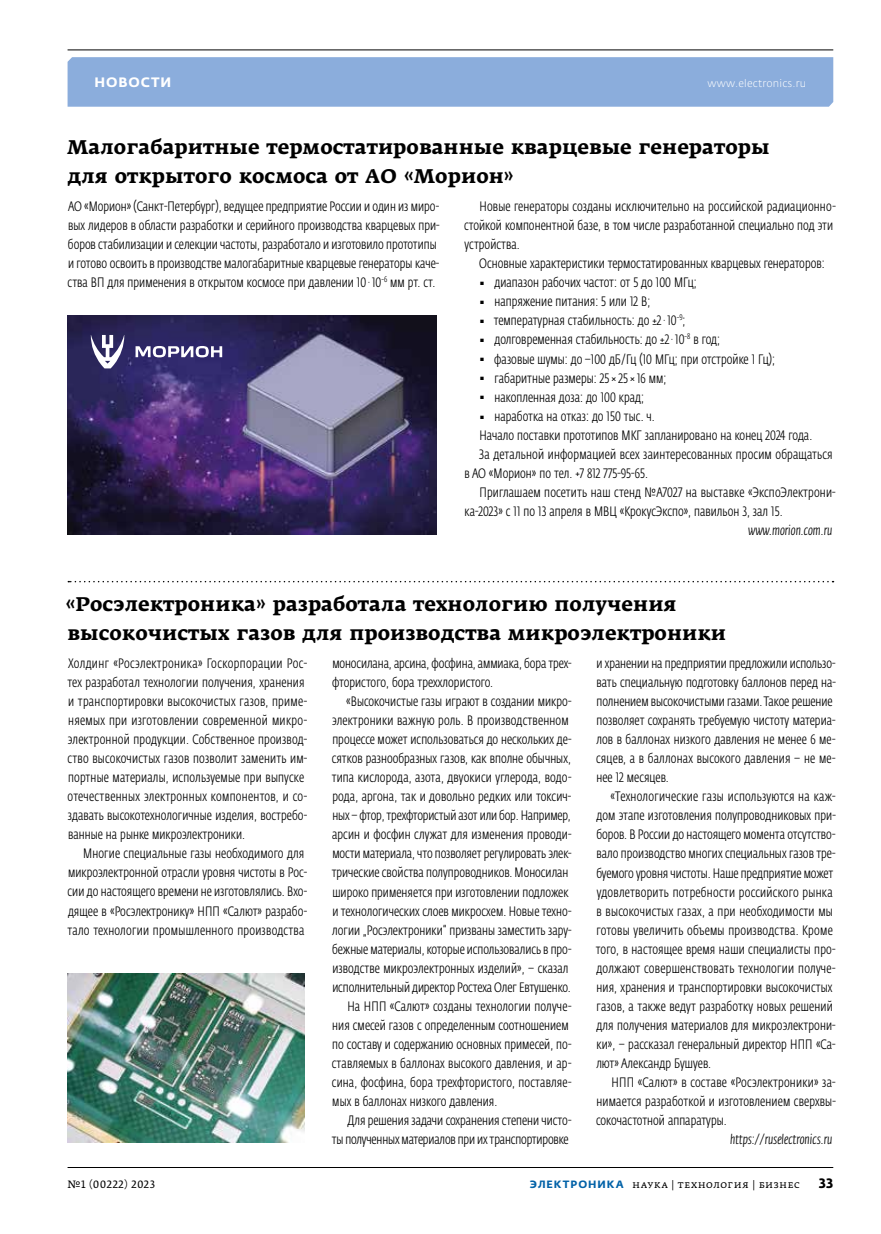
<style>
.page{position:relative;width:881px;height:1234px;background:#fff}
.page>*{position:absolute;margin:0;border:0;box-sizing:border-box;transform-origin:0 0}
.t1{font:700 19.5px/28.5px "Fedra Serif A Pro";letter-spacing:.005em;color:#000}
.t2{font:300 13.5px/19px "Fedra Sans Cond Pro";letter-spacing:.005em;color:#000}
.t3{font:italic 300 13.5px "Fedra Sans Cond Pro";letter-spacing:.005em;color:#000}
.t4{font:700 13.5px "Fedra Sans Alt Pro";letter-spacing:.065em;color:#fff}
.t5{font:700 13.5px "Fedra Sans Pro";color:#000}
.t6{font:10.5px "Fedra Serif A Pro";letter-spacing:.03em;color:#000}
.t7{font:300 10.5px "Fedra Sans Pro";letter-spacing:.015em;color:#fff}
.s1{font-family:"Fedra Sans Alt Pro";font-weight:700;color:#0061a7}
</style>
<div class="page">
<div style="left:67px;top:57px;width:765px;height:50px;background:#8baddc"></div>
<hr style="left:67px;top:49px;width:765px;height:1px;background:#000">
<hr style="left:68px;top:1166px;width:764px;height:1px;background:#000">
<svg style="left:68px;top:580px;width:765px;height:2px"></svg>
<img style="left:68px;top:316px;width:369px;height:218px">
<img style="left:68px;top:973px;width:237px;height:169px">
<svg style="left:91px;top:335px;width:33px;height:33px"></svg>
<svg style="left:135px;top:346px;width:87px;height:11px"></svg>
<p class="t4" style="left:95px;top:74px;width:78px">НОВОСТИ</p>
<p class="t7" style="left:707px;top:77px;width:100px">www.electronics.ru</p>
<h1 class="t1" style="left:67px;top:133px;width:703px">Малогабаритные термостатированные кварцевые генераторы для открытого космоса от АО «Морион»</h1>
<p class="t2" style="left:68px;top:197px;width:373px">АО «Морион» (Санкт-Петербург), ведущее предприятие России и один из миро&shy;вых лидеров в области разработки и серийного производства кварцевых при&shy;боров стабилизации и селекции частоты, разработало и изготовило прототипы и готово освоить в производстве малогабаритные кварцевые генераторы каче&shy;ства ВП для применения в открытом космосе при давлении 10∙ 10<sup>−6</sup> мм рт. ст.</p>
<p class="t2" style="left:464px;top:197px;width:373px;text-indent:15px">Новые генераторы созданы исключительно на российской радиационно&shy;стойкой компонентной базе, в том числе разработанной специально под эти устройства.</p>
<p class="t2" style="left:479px;top:254px;width:347px">Основные характеристики термостатированных кварцевых генераторов:</p>
<p class="t2" style="left:479px;top:273px;width:218px"><sup>▪</sup> диапазон рабочих частот: от 5 до 100 МГц;</p>
<p class="t2" style="left:479px;top:292px;width:172px"><sup>▪</sup> напряжение питания: 5 или 12 В;</p>
<p class="t2" style="left:479px;top:311px;width:207px"><sup>▪</sup> температурная стабильность: до ±2∙ 10<sup>−9</sup>;</p>
<p class="t2" style="left:479px;top:330px;width:242px"><sup>▪</sup> долговременная стабильность: до ±2∙ 10<sup>−8</sup> в год;</p>
<p class="t2" style="left:479px;top:349px;width:296px"><sup>▪</sup> фазовые шумы: до –100 дБ/Гц (10 МГц; при отстройке 1 Гц);</p>
<p class="t2" style="left:479px;top:368px;width:188px"><sup>▪</sup> габаритные размеры: 25 × 25 × 16 мм;</p>
<p class="t2" style="left:479px;top:387px;width:165px"><sup>▪</sup> накопленная доза: до 100 крад;</p>
<p class="t2" style="left:479px;top:406px;width:176px"><sup>▪</sup> наработка на отказ: до 150 тыс. ч.</p>
<p class="t2" style="left:479px;top:425px;width:334px">Начало поставки прототипов МКГ запланировано на конец 2024 года.</p>
<p class="t2" style="left:479px;top:444px;width:355px">За детальной информацией всех заинтересованных просим обращаться</p>
<p class="t2" style="left:464px;top:463px;width:185px">в АО «Морион» по тел. +7 812 775-95-65.</p>
<p class="t2" style="left:479px;top:482px;width:357px">Приглашаем посетить наш стенд №А7027 на выставке «ЭкспоЭлектрони-</p>
<p class="t2" style="left:464px;top:501px;width:319px">ка-2023» с 11 по 13 апреля в МВЦ «КрокусЭкспо», павильон 3, зал 15.</p>
<p class="t3" style="left:747px;top:522px;width:86px">www.morion.com.ru</p>
<h1 class="t1" style="left:66px;top:589px;width:661px">«Росэлектроника» разработала технологию получения высокочистых газов для производства микроэлектроники</h1>
<p class="t2" style="left:67px;top:654px;width:241px">Холдинг «Росэлектроника» Госкорпорации Рос&shy;тех разработал технологии получения, хранения и транспортировки высокочистых газов, приме&shy;няемых при изготовлении современной микро&shy;электронной продукции. Собственное производ&shy;ство высокочистых газов позволит заменить им&shy;портные материалы, используемые при выпуске отечественных электронных компонентов, и со&shy;здавать высокотехнологичные изделия, востребо&shy;ванные на рынке микроэлектроники.</p>
<p class="t2" style="left:67px;top:844px;width:241px;text-indent:16px">Многие специальные газы необходимого для микроэлектронной отрасли уровня чистоты в Рос&shy;сии до настоящего времени не изготовлялись. Вхо&shy;дящее в «Росэлектронику» НПП «Салют» разрабо&shy;тало технологии промышленного производства</p>
<p class="t2" style="left:332px;top:654px;width:241px">моносилана, арсина, фосфина, аммиака, бора трех&shy;фтористого, бора треххлористого.</p>
<p class="t2" style="left:346px;top:692px;width:226px">«Высокочистые газы играют в создании микро-</p>
<p class="t2" style="left:332px;top:711px;width:238px">электроники важную роль. В производственном</p>
<p class="t2" style="left:332px;top:730px;width:240px">процессе может использоваться до нескольких де-</p>
<p class="t2" style="left:332px;top:749px;width:240px">сятков разнообразных газов, как вполне обычных,</p>
<p class="t2" style="left:331px;top:768px;width:241px">типа кислорода, азота, двуокиси углерода, водо-</p>
<p class="t2" style="left:332px;top:787px;width:240px">рода, аргона, так и довольно редких или токсич-</p>
<p class="t2" style="left:332px;top:806px;width:240px">ных – фтор, трехфтористый азот или бор. Например,</p>
<p class="t2" style="left:332px;top:825px;width:241px">арсин и фосфин служат для изменения проводи-</p>
<p class="t2" style="left:332px;top:844px;width:240px">мости материала, что позволяет регулировать элек-</p>
<p class="t2" style="left:331px;top:863px;width:238px">трические свойства полупроводников. Моносилан</p>
<p class="t2" style="left:332px;top:882px;width:238px">широко применяется при изготовлении подложек</p>
<p class="t2" style="left:332px;top:901px;width:240px">и технологических слоев микросхем. Новые техно-</p>
<p class="t2" style="left:332px;top:920px;width:241px">логии „Росэлектроники“ призваны заместить зару-</p>
<p class="t2" style="left:332px;top:939px;width:241px">бежные материалы, которые использовались в про-</p>
<p class="t2" style="left:332px;top:958px;width:237px">изводстве микроэлектронных изделий», – сказал</p>
<p class="t2" style="left:332px;top:977px;width:240px">исполнительный директор Ростеха Олег Евтушенко.</p>
<p class="t2" style="left:347px;top:996px;width:225px">На НПП «Салют» созданы технологии получе-</p>
<p class="t2" style="left:332px;top:1015px;width:238px">ния смесей газов с определенным соотношением</p>
<p class="t2" style="left:332px;top:1034px;width:240px">по составу и содержанию основных примесей, по-</p>
<p class="t2" style="left:332px;top:1053px;width:241px">ставляемых в баллонах высокого давления, и ар-</p>
<p class="t2" style="left:332px;top:1072px;width:241px">сина, фосфина, бора трехфтористого, поставляе-</p>
<p class="t2" style="left:332px;top:1091px;width:166px">мых в баллонах низкого давления.</p>
<p class="t2" style="left:347px;top:1110px;width:225px">Для решения задачи сохранения степени чисто-</p>
<p class="t2" style="left:331px;top:1129px;width:238px">ты полученных материалов при их транспортировке</p>
<p class="t2" style="left:596px;top:654px;width:241px">и хранении на предприятии предложили использо&shy;вать специальную подготовку баллонов перед на&shy;полнением высокочистыми газами. Такое решение позволяет сохранять требуемую чистоту материа&shy;лов в баллонах низкого давления не менее 6 ме&shy;сяцев, а в баллонах высокого давления – не ме&shy;нее 12 месяцев.</p>
<p class="t2" style="left:595px;top:787px;width:241px;text-indent:15px">«Технологические газы используются на каж&shy;дом этапе изготовления полупроводниковых при&shy;боров. В России до настоящего момента отсутство&shy;вало производство многих специальных газов тре&shy;буемого уровня чистоты. Наше предприятие может удовлетворить потребности российского рынка в высокочистых газах, а при необходимости мы готовы увеличить объемы производства. Кроме того, в настоящее время наши специалисты про&shy;должают совершенствовать технологии получе&shy;ния, хранения и транспортировки высокочистых газов, а также ведут разработку новых решений для получения материалов для микроэлектрони&shy;ки», – рассказал генеральный директор НПП «Са&shy;лют» Александр Бушуев.</p>
<p class="t2" style="left:596px;top:1072px;width:241px;text-align:justify;text-indent:15px">НПП «Салют» в составе «Росэлектроники» за&shy;нимается разработкой и изготовлением сверхвы&shy;сокочастотной аппаратуры.</p>
<p class="t3" style="left:729px;top:1130px;width:104px">https://ruselectronics.ru</p>
<p class="t6" style="left:67px;top:1177px;width:89px">№1 (00222) 2023</p>
<p class="t6" style="left:529px;top:1177px;width:272px"><span class="s1">ЭЛЕКТРОНИКА</span> наука | технология | бизнес</p>
<p class="t5" style="left:818px;top:1174px;width:16px">33</p>
</div>
